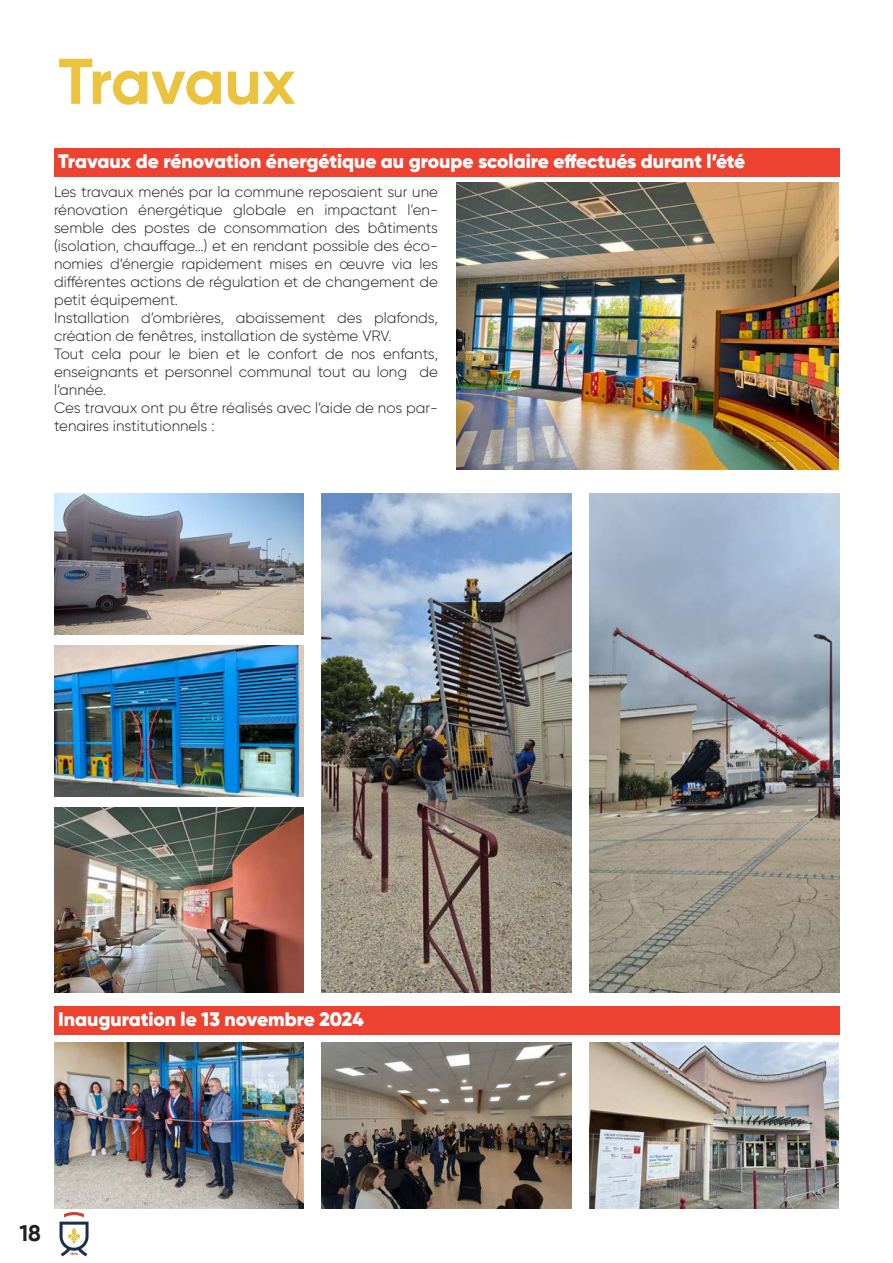
<style>
.page{position:relative;width:893px;height:1263px;background:#fff}
.page>*{position:absolute;margin:0;border:0;box-sizing:border-box;transform-origin:0 0}
.t1{font:700 64.5px "Gilroy";letter-spacing:-.01em;color:#ecc33f}
.t2{font:700 22.5px "Gilroy";color:#231f20}
.t3{font:900 19.5px "Gilroy";color:#fff}
.t4{font:300 15px/18px "Gilroy";color:#231f20}
</style>
<div class="page">
<img style="left:59px;top:1212px;width:30px;height:45px">
<div style="left:54px;top:149px;width:785px;height:28px;background:#ee4231"></div>
<div style="left:54px;top:1007px;width:785px;height:28px;background:#ee4231"></div>
<img style="left:54px;top:1042px;width:250px;height:167px">
<img style="left:456px;top:183px;width:383px;height:286px">
<img style="left:54px;top:493px;width:250px;height:141px">
<img style="left:54px;top:808px;width:250px;height:184px">
<img style="left:322px;top:1042px;width:249px;height:167px">
<img style="left:54px;top:646px;width:250px;height:151px">
<img style="left:322px;top:493px;width:249px;height:499px">
<img style="left:589px;top:493px;width:250px;height:499px">
<img style="left:589px;top:1042px;width:250px;height:167px">
<h1 class="t1" style="left:58px;top:41px;width:239px">Travaux</h1>
<h3 class="t3" style="left:58px;top:149px;width:689px">Travaux de rénovation énergétique au groupe scolaire effectués durant l’été</h3>
<p class="t4" style="left:54px;top:183px;width:385px">Les travaux menés par la commune reposaient sur une rénovation énergétique globale en impactant l’en&shy;semble des postes de consommation des bâtiments (isolation, chauffage…) et en rendant possible des éco&shy;nomies d’énergie rapidement mises en œuvre via les différentes actions de régulation et de changement de petit équipement.<br>Installation d’ombrières, abaissement des plafonds, création de fenêtres, installation de système VRV.<br>Tout cela pour le bien et le confort de nos enfants, enseignants et personnel communal tout au long de l’année.<br>Ces travaux ont pu être réalisés avec l’aide de nos par&shy;tenaires institutionnels :</p>
<h3 class="t3" style="left:58px;top:1007px;width:307px">Inauguration le 13 novembre 2024</h3>
<h2 class="t2" style="left:19px;top:1219px;width:23px">18</h2>
</div>
